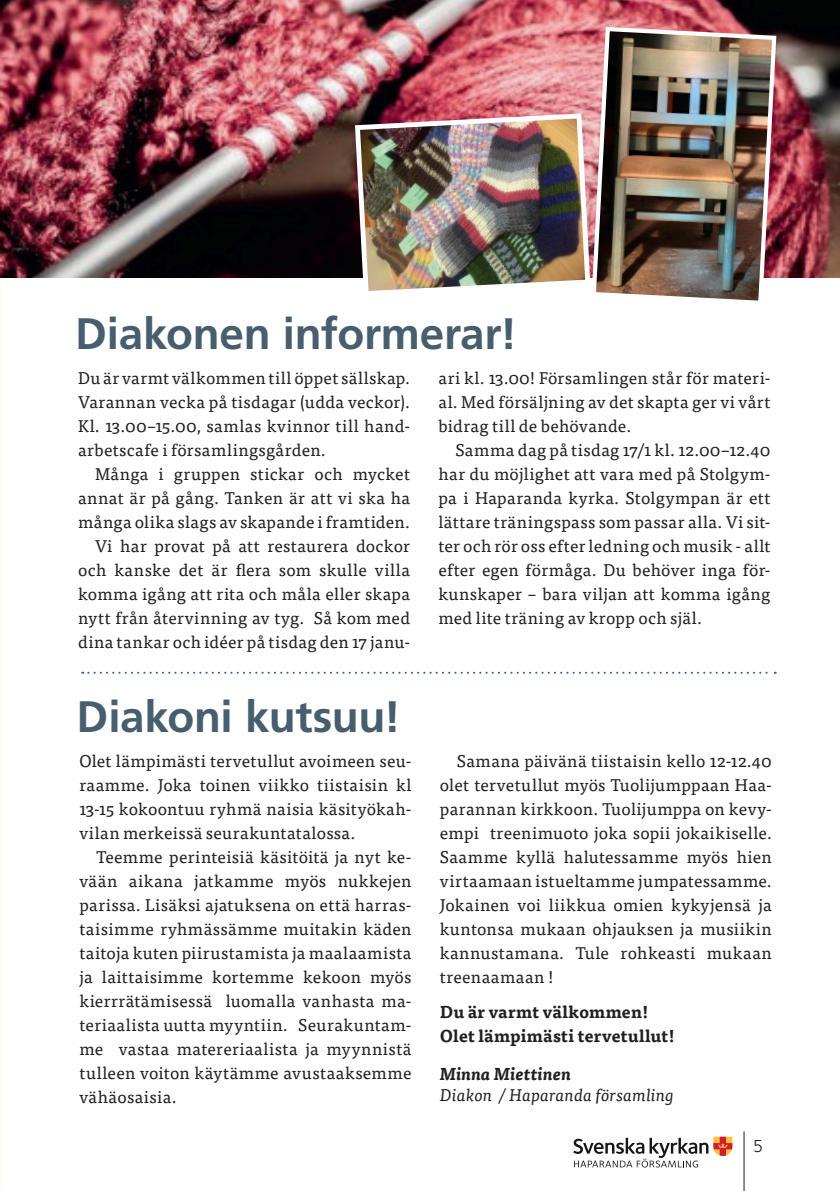
<style>
.page{position:relative;width:840px;height:1191px;background:#fff}
.page>*{position:absolute;margin:0;border:0;box-sizing:border-box;transform-origin:0 0}
.t1{font:700 44px "Frutiger";letter-spacing:-.01em;color:#465e6d}
.t2{font:18px "Foundry Sterling";color:#231f20}
.t3{font:17px/24px "Tisa Pro";letter-spacing:.02em;color:#231f20;text-align:justify}
.t4{font:700 17px/24px "Tisa Pro";letter-spacing:.015em;color:#231f20}
.t5{font:italic 17px "Tisa Pro";letter-spacing:.01em;color:#231f20}
.t6{font:italic 700 17px "Tisa Pro";letter-spacing:.015em;color:#231f20}
</style>
<div class="page">
<svg style="left:573px;top:1136px;width:159px;height:31px"></svg>
<hr style="left:743px;top:1131px;width:1px;height:60px;background:#231f20">
<img style="left:1px;top:0;width:838px;height:278px">
<img style="left:589px;top:25px;width:189px;height:276px">
<img style="left:352px;top:111px;width:240px;height:188px">
<svg style="left:82px;top:672px;width:693px;height:2px"></svg>
<h1 class="t1" style="left:75px;top:307px;width:443px">Diakonen informerar!</h1>
<p class="t3" style="left:78px;top:364px;width:333px">Du är varmt välkommen till öppet sällskap.<br>Varannan vecka på tisdagar (udda veckor).<br>Kl. 13.00–15.00, samlas kvinnor till hand&shy;arbetscafe i församlingsgården.</p>
<p class="t3" style="left:78px;top:461px;width:333px;text-align:right">Många i gruppen stickar och mycket annat är på gång. Tanken är att vi ska ha många olika slags av skapande i framtiden.<br>Vi har provat på att restaurera dockor och kanske det är flera som skulle villa komma igång att rita och måla eller skapa nytt från återvinning av tyg. Så kom med dina tankar och idéer på tisdag den 17 janu-</p>
<h1 class="t1" style="left:77px;top:691px;width:326px">Diakoni kutsuu!</h1>
<p class="t3" style="left:79px;top:747px;width:333px">Olet lämpimästi tervetullut avoimeen seu&shy;raamme. Joka toinen viikko tiistaisin kl 13-15 kokoontuu ryhmä naisia käsityökah&shy;vilan merkeissä seurakuntatalossa.</p>
<p class="t3" style="left:79px;top:843px;width:333px;text-indent:17px">Teemme perinteisiä käsitöitä ja nyt ke&shy;vään aikana jatkamme myös nukkejen parissa. Lisäksi ajatuksena on että harras&shy;taisimme ryhmässämme muitakin käden taitoja kuten piirustamista ja maalaamista ja laittaisimme kortemme kekoon myös kierrrätämisessä luomalla vanhasta ma&shy;teriaalista uutta myyntiin. Seurakuntam&shy;me vastaa matereriaalista ja myynnistä tulleen voiton käytämme avustaaksemme vähäosaisia.</p>
<p class="t3" style="left:438px;top:365px;width:333px">ari kl. 13.00! Församlingen står för materi&shy;al. Med försäljning av det skapta ger vi vårt bidrag till de behövande.</p>
<p class="t3" style="left:438px;top:437px;width:333px;text-indent:17px">Samma dag på tisdag 17/1 kl. 12.00–12.40 har du möjlighet att vara med på Stolgym&shy;pa i Haparanda kyrka. Stolgympan är ett lättare träningspass som passar alla. Vi sit&shy;ter och rör oss efter ledning och musik - allt efter egen förmåga. Du behöver inga för&shy;kunskaper – bara viljan att komma igång med lite träning av kropp och själ.</p>
<p class="t3" style="left:439px;top:747px;width:333px;text-indent:17px">Samana päivänä tiistaisin kello 12-12.40 olet tervetullut myös Tuolijumppaan Haa&shy;parannan kirkkoon. Tuolijumppa on kevy&shy;empi treenimuoto joka sopii jokaikiselle.<br>Saamme kyllä halutessamme myös hien virtaamaan istueltamme jumpatessamme.<br>Jokainen voi liikkua omien kykyjensä ja kuntonsa mukaan ohjauksen ja musiikin kannustamana. Tule rohkeasti mukaan treenaamaan !</p>
<p class="t4" style="left:439px;top:999px;width:236px">Du är varmt välkommen!<br>Olet lämpimästi tervetullut!</p>
<p class="t6" style="left:439px;top:1060px;width:132px">Minna Miettinen</p>
<p class="t5" style="left:439px;top:1082px;width:235px">Diakon / Haparanda församling</p>
<p class="t2" style="left:752px;top:1133px;width:12px">5</p>
</div>
